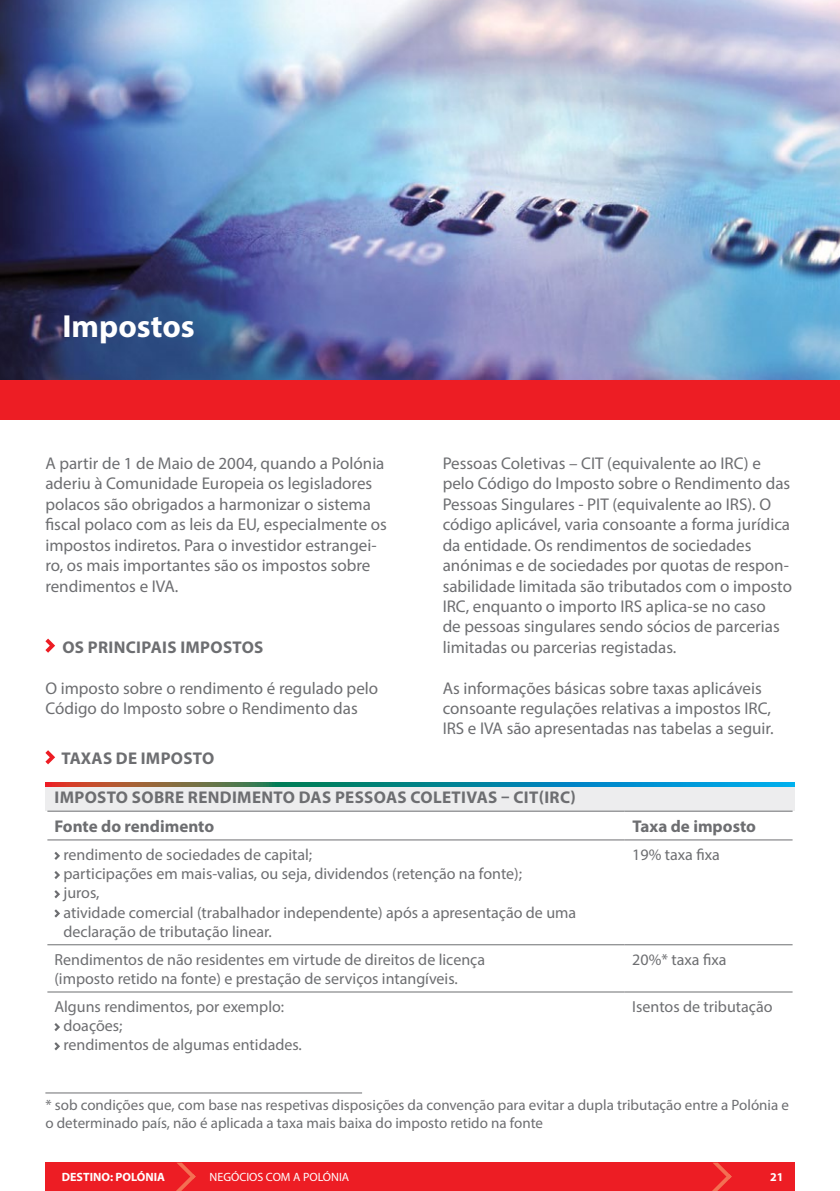
<style>
.page{position:relative;width:840px;height:1191px;background:#fff}
.page>*{position:absolute;margin:0;border:0;box-sizing:border-box;transform-origin:0 0}
.t1{font:700 32px "Myriad Pro";color:#fff}
.t2{font:17px/20.4px "Myriad Pro";color:#6d6e71}
.t3{font:700 17px/28.8px "Myriad Pro";letter-spacing:.02em;color:#6d6e71}
.t4{font:700 17px "Myriad Pro";color:#6d6e71}
.t5{font:16px/19.2px "Myriad Pro";color:#6d6e71}
.t6{font:15px/18px "Myriad Pro";color:#6d6e71}
.t7{font:12px "Myriad Pro";color:#fff}
.t8{font:700 12px "Myriad Pro";color:#fff}
</style>
<div class="page">
<img style="left:0;top:0;width:839px;height:380px">
<div style="left:0;top:380px;width:839px;height:40px;background:#ed1d24"></div>
<svg style="left:45px;top:638px;width:10px;height:14px"></svg>
<div style="left:45px;top:786px;width:749px;height:25px;background:#ededee"></div>
<hr style="left:47px;top:810px;width:577px;height:1px;background:#6d6e71">
<hr style="left:624px;top:810px;width:168px;height:1px;background:#6d6e71">
<hr style="left:47px;top:839px;width:577px;height:1px;background:#6d6e71">
<hr style="left:624px;top:839px;width:168px;height:1px;background:#6d6e71">
<hr style="left:47px;top:944px;width:577px;height:1px;background:#6d6e71">
<hr style="left:624px;top:944px;width:168px;height:1px;background:#6d6e71">
<hr style="left:47px;top:991px;width:577px;height:1px;background:#6d6e71">
<hr style="left:624px;top:991px;width:168px;height:1px;background:#6d6e71">
<svg style="left:54px;top:852px;width:6px;height:8px"></svg>
<svg style="left:54px;top:871px;width:6px;height:8px"></svg>
<svg style="left:54px;top:890px;width:6px;height:8px"></svg>
<svg style="left:54px;top:909px;width:6px;height:8px"></svg>
<svg style="left:54px;top:1023px;width:6px;height:8px"></svg>
<svg style="left:54px;top:1042px;width:6px;height:8px"></svg>
<svg style="left:45px;top:782px;width:749px;height:4px;background:#2b7e89"></svg>
<svg style="left:45px;top:750px;width:10px;height:14px"></svg>
<hr style="left:45px;top:1092px;width:317px;height:1px;background:#6d6e71">
<div style="left:45px;top:1162px;width:749px;height:29px;background:#ed1d24"></div>
<svg style="left:176px;top:1162px;width:20px;height:29px"></svg>
<svg style="left:712px;top:1162px;width:19px;height:29px"></svg>
<h1 class="t1" style="left:62px;top:305px;width:134px">Impostos</h1>
<p class="t2" style="left:45px;top:453px;width:343px">A partir de 1 de Maio de 2004, quando a Polónia aderiu à Comunidade Europeia os legisladores polacos são obrigados a harmonizar o sistema fiscal polaco com as leis da EU, especialmente os impostos indiretos. Para o investidor estrangei&shy;ro, os mais importantes são os impostos sobre rendimentos e IVA.</p>
<p class="t3" style="left:62px;top:632px;width:202px">OS PRINCIPAIS IMPOSTOS</p>
<p class="t2" style="left:45px;top:677px;width:334px">O imposto sobre o rendimento é regulado pelo<br>Código do Imposto sobre o Rendimento das</p>
<p class="t3" style="left:61px;top:743px;width:154px">TAXAS DE IMPOSTO</p>
<p class="t2" style="left:442px;top:453px;width:350px">Pessoas Coletivas – CIT (equivalente ao IRC) e pelo Código do Imposto sobre o Rendimento das Pessoas Singulares - PIT (equivalente ao IRS). O código aplicável, varia consoante a forma jurídica da entidade. Os rendimentos de sociedades anónimas e de sociedades por quotas de respon&shy;sabilidade limitada são tributados com o imposto IRC, enquanto o importo IRS aplica-se no caso<br>de pessoas singulares sendo sócios de parcerias limitadas ou parcerias registadas.</p>
<p class="t2" style="left:442px;top:677px;width:332px">As informações básicas sobre taxas aplicáveis consoante regulações relativas a impostos IRC,<br>IRS e IVA são apresentadas nas tabelas a seguir.</p>
<p class="t3" style="left:54px;top:782px;width:522px">IMPOSTO SOBRE RENDIMENTO DAS PESSOAS COLETIVAS – CIT(IRC)<br>Fonte do rendimento</p>
<p class="t4" style="left:632px;top:815px;width:125px">Taxa de imposto</p>
<p class="t5" style="left:63px;top:844px;width:514px">rendimento de sociedades de capital;<br>participações em mais-valias, ou seja, dividendos (retenção na fonte);<br>juros,<br>atividade comercial (trabalhador independente) após a apresentação de uma declaração de tributação linear.</p>
<p class="t5" style="left:632px;top:844px;width:89px">19% taxa fixa</p>
<p class="t5" style="left:54px;top:949px;width:432px">Rendimentos de não residentes em virtude de direitos de licença (imposto retido na fonte) e prestação de serviços intangíveis.</p>
<p class="t5" style="left:632px;top:949px;width:96px">20%* taxa fixa</p>
<p class="t5" style="left:63px;top:996px;width:240px;text-indent:-9px">Alguns rendimentos, por exemplo: doações;<br>rendimentos de algumas entidades.</p>
<p class="t5" style="left:632px;top:996px;width:142px">Isentos de tributação</p>
<p class="t6" style="left:45px;top:1095px;width:744px">* sob condições que, com base nas respetivas disposições da convenção para evitar a dupla tributação entre a Polónia e o determinado país, não é aplicada a taxa mais baixa do imposto retido na fonte</p>
<p class="t8" style="left:62px;top:1169px;width:105px">DESTINO: POLÓNIA</p>
<p class="t7" style="left:209px;top:1169px;width:141px">NEGÓCIOS COM A POLÓNIA</p>
<p class="t8" style="left:769px;top:1169px;width:15px">21</p>
</div>
